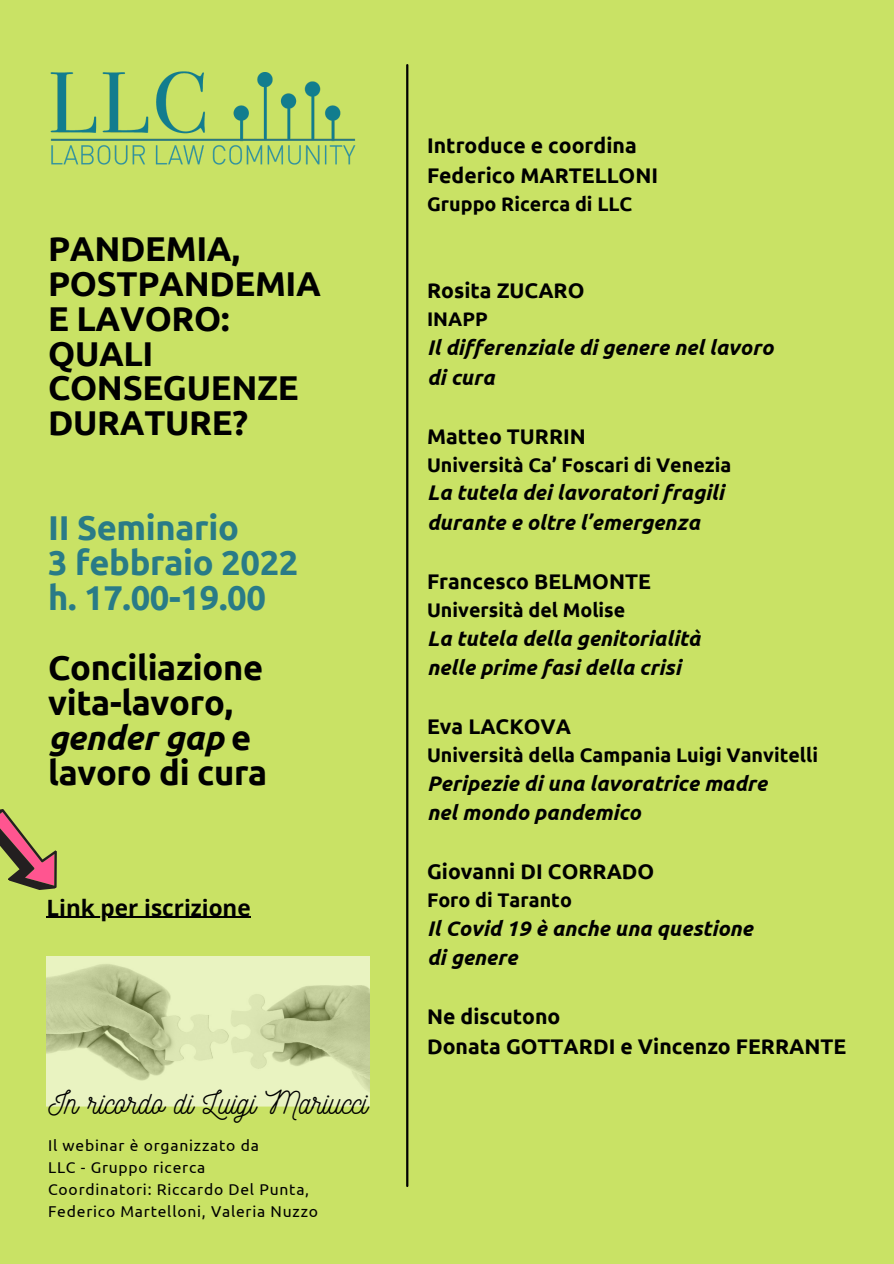
<style>
.page{position:relative;width:894px;height:1264px;background:#fff}
.page>*{position:absolute;margin:0;border:0;box-sizing:border-box;transform-origin:0 0}
.t1{font:700 34.5px/35px "Ubuntu";letter-spacing:-.01em;color:#000}
.t2{font:700 34.5px "Ubuntu";letter-spacing:-.01em;color:#297b87}
.t3{font:italic 700 34.5px "Ubuntu";letter-spacing:-.01em;color:#000}
.t4{font:31.5px "Nickainley";color:#000}
.t5{font:700 22.5px "Open Sans";color:#000}
.t6{font:italic 700 21.15px "Ubuntu";color:#000}
.t7{font:700 21.15px "Ubuntu";color:#000}
.t8{font:700 19.65px "Ubuntu";color:#000}
.t9{font:15.6px/21.9px "Ubuntu";letter-spacing:.05em;color:#000}
.s1{font-style:normal}
</style>
<div class="page">
<div style="left:0;top:0;width:893px;height:1263px;background:#c9e265"></div>
<img style="left:50px;top:71px;width:306px;height:94px">
<hr style="left:406px;top:65px;width:2px;height:1120px;background:#000">
<svg style="left:0;top:809px;width:57px;height:81px"></svg>
<hr style="left:46px;top:916px;width:204px;height:1px;background:#000">
<img style="left:46px;top:956px;width:324px;height:150px">
<p class="t1" style="left:48px;top:230px;width:274px">PANDEMIA,<br>POSTPANDEMIA</p>
<p class="t1" style="left:48px;top:300px;width:183px">E LAVORO:</p>
<p class="t1" style="left:48px;top:335px;width:252px">QUALI<br>CONSEGUENZE<br>DURATURE?</p>
<p class="t2" style="left:48px;top:508px;width:192px">II Seminario</p>
<p class="t2" style="left:48px;top:543px;width:252px">3 febbraio 2022</p>
<p class="t2" style="left:48px;top:578px;width:219px">h. 17.00-19.00</p>
<p class="t1" style="left:48px;top:649px;width:216px">Conciliazione</p>
<p class="t1" style="left:48px;top:684px;width:186px">vita-lavoro,</p>
<p class="t3" style="left:48px;top:717px;width:205px">gender gap <span class="s1">e</span></p>
<p class="t1" style="left:48px;top:754px;width:221px">lavoro di cura</p>
<p class="t5" style="left:46px;top:891px;width:205px">Link per iscrizione</p>
<p class="t4" style="left:48px;top:1082px;width:320px">In ricordo di Luigi Mariucci</p>
<p class="t9" style="left:48px;top:1134px;width:212px">Il webinar è organizzato da</p>
<p class="t9" style="left:48px;top:1155px;width:159px">LLC - Gruppo ricerca</p>
<p class="t9" style="left:48px;top:1177px;width:271px">Coordinatori: Riccardo Del Punta,<br>Federico Martelloni, Valeria Nuzzo</p>
<p class="t7" style="left:427px;top:133px;width:211px">Introduce e coordina</p>
<p class="t7" style="left:427px;top:163px;width:232px">Federico MARTELLONI</p>
<p class="t8" style="left:427px;top:192px;width:207px">Gruppo Ricerca di LLC</p>
<p class="t7" style="left:427px;top:279px;width:159px">Rosita ZUCARO</p>
<p class="t8" style="left:427px;top:308px;width:62px">INAPP</p>
<p class="t6" style="left:427px;top:335px;width:347px">Il differenziale di genere nel lavoro</p>
<p class="t6" style="left:427px;top:365px;width:69px">di cura</p>
<p class="t7" style="left:427px;top:424px;width:160px">Matteo TURRIN</p>
<p class="t8" style="left:427px;top:453px;width:305px">Università Ca’ Foscari di Venezia</p>
<p class="t6" style="left:427px;top:480px;width:298px">La tutela dei lavoratori fragili</p>
<p class="t6" style="left:427px;top:510px;width:274px">durante e oltre l’emergenza</p>
<p class="t7" style="left:427px;top:569px;width:225px">Francesco BELMONTE</p>
<p class="t8" style="left:427px;top:598px;width:200px">Università del Molise</p>
<p class="t6" style="left:427px;top:626px;width:275px">La tutela della genitorialità</p>
<p class="t6" style="left:427px;top:655px;width:255px">nelle prime fasi della crisi</p>
<p class="t7" style="left:427px;top:714px;width:145px">Eva LACKOVA</p>
<p class="t8" style="left:427px;top:743px;width:392px">Università della Campania Luigi Vanvitelli</p>
<p class="t6" style="left:427px;top:771px;width:341px">Peripezie di una lavoratrice madre</p>
<p class="t6" style="left:427px;top:800px;width:215px">nel mondo pandemico</p>
<p class="t7" style="left:427px;top:859px;width:229px">Giovanni DI CORRADO</p>
<p class="t8" style="left:427px;top:888px;width:146px">Foro di Taranto</p>
<p class="t6" style="left:427px;top:916px;width:327px">Il Covid 19 è anche una questione</p>
<p class="t6" style="left:427px;top:945px;width:92px">di genere</p>
<p class="t7" style="left:427px;top:1004px;width:135px">Ne discutono</p>
<p class="t7" style="left:427px;top:1033px;width:420px">Donata GOTTARDI e Vincenzo FERRANTE</p>
</div>
